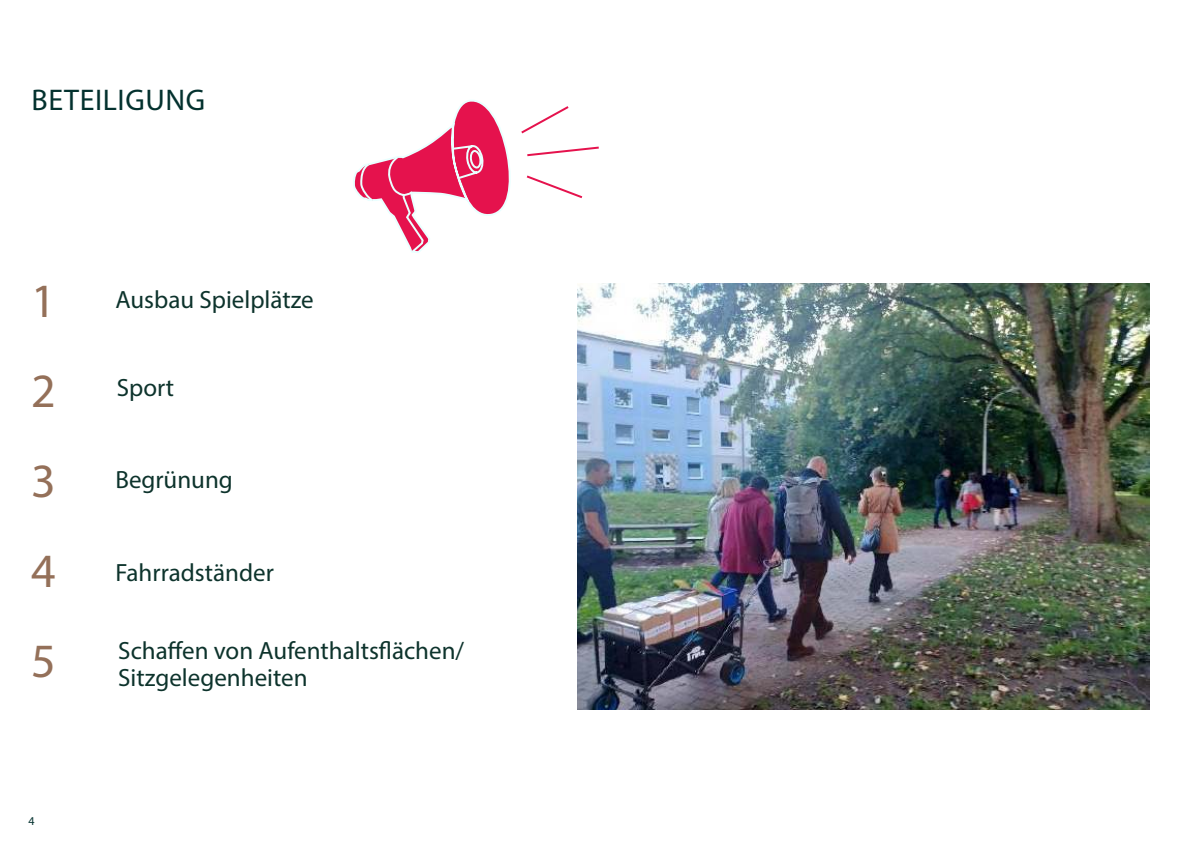
<style>
.page{position:relative;width:1191px;height:842px;background:#fff}
.page>*{position:absolute;margin:0;border:0;box-sizing:border-box;transform-origin:0 0}
.t1{font:48px/90px "Myriad Pro";color:#947059;text-align:justify}
.t2{font:30px "Myriad Pro";letter-spacing:.02em;color:#03312e}
.t3{font:25px/27px "Myriad Pro";color:#0d332c}
.t4{font:12px "Myriad Pro";color:#03312e}
.s1{font-size:48px;color:#947059}
</style>
<div class="page">
<svg style="left:353px;top:100px;width:158px;height:153px"></svg>
<img style="left:577px;top:283px;width:572px;height:426px">
<svg style="left:521px;top:106px;width:48px;height:28px"></svg>
<svg style="left:527px;top:146px;width:72px;height:11px"></svg>
<svg style="left:526px;top:175px;width:57px;height:24px"></svg>
<p class="t2" style="left:31px;top:85px;width:175px">BETEILIGUNG</p>
<p class="t3" style="left:31px;top:287px;width:284px"><span class="s1">1</span> Ausbau Spielplätze</p>
<h1 class="t1" style="left:31px;top:347px;width:26px">2<br>3<br>4<br>5</h1>
<p class="t4" style="left:28px;top:815px;width:8px">4</p>
<p class="t3" style="left:117px;top:374px;width:59px">Sport</p>
<p class="t3" style="left:115px;top:467px;width:119px">Begrünung</p>
<p class="t3" style="left:115px;top:560px;width:160px">Fahrradständer</p>
<p class="t3" style="left:118px;top:638px;width:347px">Schaffen von Aufenthaltsflächen/<br>Sitzgelegenheiten</p>
</div>
